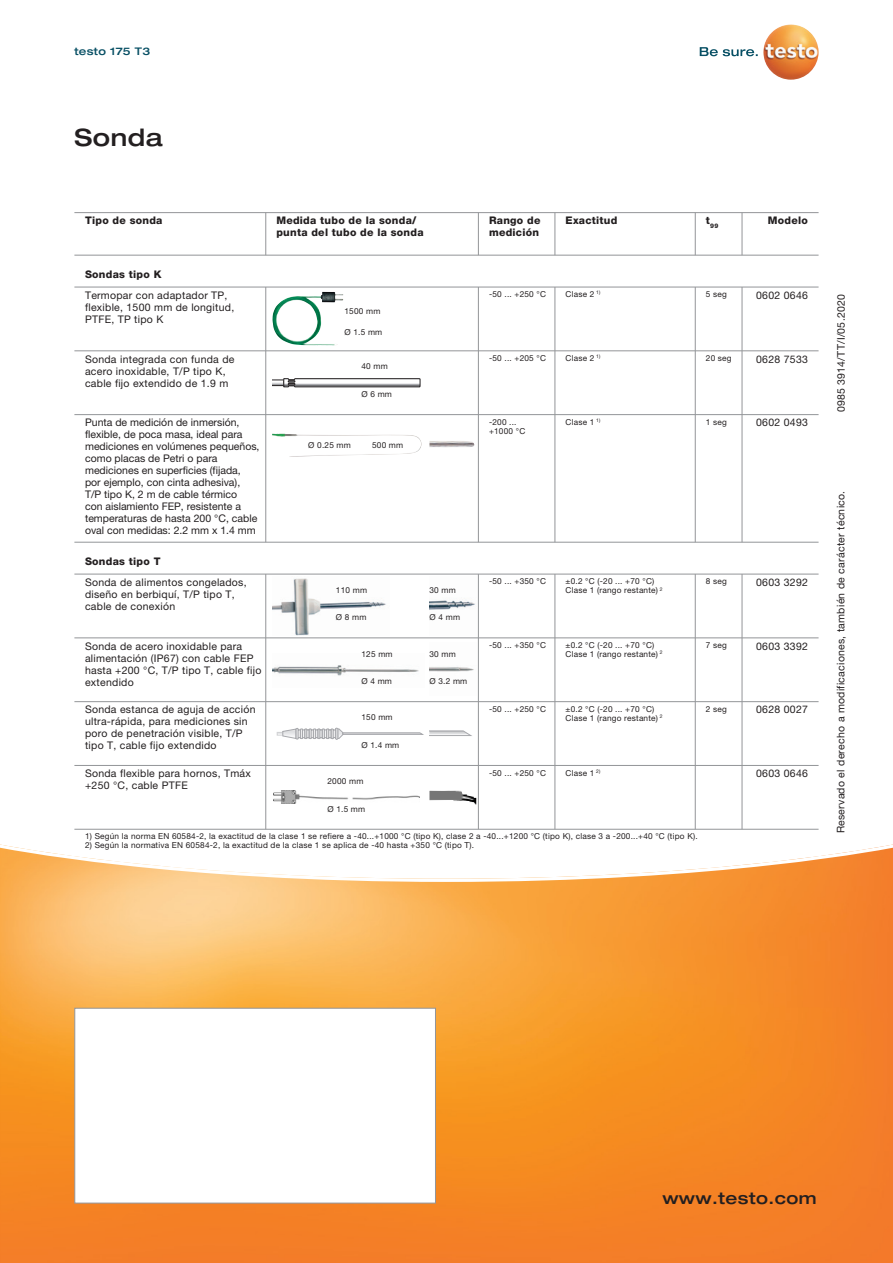
<style>
.page{position:relative;width:893px;height:1263px;background:#fff}
.page>*{position:absolute;margin:0;border:0;box-sizing:border-box;transform-origin:0 0}
.t1{font:500 expanded 24px "Helvetica Neue LTW1 G";letter-spacing:.025em;color:#231f20}
.t2{font:500 expanded 16.5px "Helvetica Neue LTW1 G";letter-spacing:.025em;color:#231f20}
.t3{font:10.5px/12px "Helvetica Neue LTW1 G";letter-spacing:.025em;color:#231f20}
.t4{font:10.5px/12px "Helvetica Neue LTW1 G";color:#231f20}
.t5{font:800 10.5px/12px "Helvetica Neue LTW1 G";letter-spacing:.025em;color:#231f20}
.t6{font:500 expanded 10.5px "Helvetica Neue LTW1 G";letter-spacing:.025em;color:#074f64}
.t7{font:8.25px/9px "Helvetica Neue LTW1 G";letter-spacing:.025em;color:#231f20}
.t8{font:800 6.3px "Helvetica Neue LTW1 G";color:#231f20}
</style>
<div class="page">
<svg style="left:0;top:844px;width:893px;height:419px;background:#f79e46"></svg>
<img style="left:273px;top:295px;width:49px;height:20px">
<hr style="left:284px;top:387px;width:136px;height:1px;background:#b5b6ba">
<svg style="left:272px;top:378px;width:148px;height:9px"></svg>
<img style="left:272px;top:434px;width:150px;height:23px">
<img style="left:429px;top:441px;width:49px;height:7px">
<img style="left:272px;top:578px;width:114px;height:58px">
<img style="left:272px;top:665px;width:147px;height:11px">
<svg style="left:277px;top:728px;width:146px;height:11px"></svg>
<img style="left:429px;top:600px;width:46px;height:10px">
<img style="left:429px;top:667px;width:45px;height:5px">
<svg style="left:429px;top:731px;width:42px;height:5px"></svg>
<img style="left:273px;top:791px;width:146px;height:12px">
<img style="left:429px;top:790px;width:47px;height:15px">
<svg style="left:700px;top:47px;width:58px;height:9px"></svg>
<img style="left:763px;top:24px;width:56px;height:56px;border-radius:28px">
<div style="left:74px;top:1008px;width:362px;height:195px;background:#fff;border:1px solid #939598"></div>
<hr style="left:74px;top:255px;width:745px;height:1px;background:#939598">
<hr style="left:74px;top:212px;width:745px;height:1px;background:#939598">
<hr style="left:265px;top:213px;width:1px;height:42px;background:#939598">
<hr style="left:478px;top:213px;width:1px;height:42px;background:#939598">
<hr style="left:555px;top:213px;width:1px;height:42px;background:#939598">
<hr style="left:695px;top:213px;width:1px;height:42px;background:#939598">
<hr style="left:742px;top:213px;width:1px;height:42px;background:#939598">
<hr style="left:74px;top:287px;width:745px;height:1px;background:#939598">
<hr style="left:265px;top:287px;width:1px;height:64px;background:#939598">
<hr style="left:478px;top:287px;width:1px;height:64px;background:#939598">
<hr style="left:555px;top:287px;width:1px;height:64px;background:#939598">
<hr style="left:695px;top:287px;width:1px;height:64px;background:#939598">
<hr style="left:742px;top:287px;width:1px;height:64px;background:#939598">
<hr style="left:74px;top:350px;width:745px;height:1px;background:#939598">
<hr style="left:265px;top:351px;width:1px;height:64px;background:#939598">
<hr style="left:478px;top:351px;width:1px;height:64px;background:#939598">
<hr style="left:555px;top:351px;width:1px;height:64px;background:#939598">
<hr style="left:695px;top:351px;width:1px;height:64px;background:#939598">
<hr style="left:742px;top:351px;width:1px;height:64px;background:#939598">
<hr style="left:74px;top:542px;width:745px;height:1px;background:#939598">
<hr style="left:74px;top:414px;width:745px;height:1px;background:#939598">
<hr style="left:265px;top:415px;width:1px;height:127px;background:#939598">
<hr style="left:478px;top:415px;width:1px;height:127px;background:#939598">
<hr style="left:555px;top:415px;width:1px;height:127px;background:#939598">
<hr style="left:695px;top:415px;width:1px;height:127px;background:#939598">
<hr style="left:742px;top:415px;width:1px;height:127px;background:#939598">
<hr style="left:74px;top:574px;width:745px;height:1px;background:#939598">
<hr style="left:265px;top:574px;width:1px;height:64px;background:#939598">
<hr style="left:478px;top:574px;width:1px;height:64px;background:#939598">
<hr style="left:555px;top:574px;width:1px;height:64px;background:#939598">
<hr style="left:695px;top:574px;width:1px;height:64px;background:#939598">
<hr style="left:742px;top:574px;width:1px;height:64px;background:#939598">
<hr style="left:74px;top:637px;width:745px;height:1px;background:#939598">
<hr style="left:265px;top:638px;width:1px;height:64px;background:#939598">
<hr style="left:478px;top:638px;width:1px;height:64px;background:#939598">
<hr style="left:555px;top:638px;width:1px;height:64px;background:#939598">
<hr style="left:695px;top:638px;width:1px;height:64px;background:#939598">
<hr style="left:742px;top:638px;width:1px;height:64px;background:#939598">
<hr style="left:74px;top:701px;width:745px;height:1px;background:#939598">
<hr style="left:265px;top:702px;width:1px;height:63px;background:#939598">
<hr style="left:478px;top:702px;width:1px;height:63px;background:#939598">
<hr style="left:555px;top:702px;width:1px;height:63px;background:#939598">
<hr style="left:695px;top:702px;width:1px;height:63px;background:#939598">
<hr style="left:742px;top:702px;width:1px;height:63px;background:#939598">
<hr style="left:74px;top:829px;width:745px;height:1px;background:#939598">
<hr style="left:74px;top:765px;width:745px;height:1px;background:#939598">
<hr style="left:265px;top:765px;width:1px;height:64px;background:#939598">
<hr style="left:478px;top:765px;width:1px;height:64px;background:#939598">
<hr style="left:555px;top:765px;width:1px;height:64px;background:#939598">
<hr style="left:695px;top:765px;width:1px;height:64px;background:#939598">
<hr style="left:742px;top:765px;width:1px;height:64px;background:#939598">
<p class="t6" style="left:74px;top:44px;width:77px">testo 175 T3</p>
<h1 class="t1" style="left:74px;top:122px;width:90px">Sonda</h1>
<p class="t5" style="left:85px;top:215px;width:79px">Tipo de sonda</p>
<p class="t5" style="left:276px;top:215px;width:149px">Medida tubo de la sonda/ punta del tubo de la sonda</p>
<p class="t5" style="left:489px;top:215px;width:53px">Rango de medición</p>
<p class="t5" style="left:566px;top:215px;width:53px">Exactitud</p>
<p class="t8" style="left:706px;top:222px;width:14px"><sup>t</sup>99</p>
<p class="t5" style="left:768px;top:215px;width:42px">Modelo</p>
<p class="t5" style="left:85px;top:268px;width:78px">Sondas tipo K</p>
<p class="t3" style="left:85px;top:289px;width:151px">Termopar con adaptador TP, flexible, 1500 mm de longitud,<br>PTFE, TP tipo K</p>
<p class="t7" style="left:489px;top:290px;width:58px">-50 ... +250 °C</p>
<p class="t7" style="left:566px;top:290px;width:36px">Clase 2 <sup>1)</sup></p>
<p class="t7" style="left:706px;top:290px;width:22px">5 seg</p>
<p class="t3" style="left:756px;top:289px;width:53px">0602 0646</p>
<p class="t7" style="left:344px;top:307px;width:37px">1500 mm</p>
<p class="t7" style="left:344px;top:328px;width:39px">Ø 1.5 mm</p>
<p class="t3" style="left:85px;top:353px;width:151px">Sonda integrada con funda de acero inoxidable, T/P tipo K, cable fijo extendido de 1.9 m</p>
<p class="t7" style="left:489px;top:353px;width:58px">-50 ... +205 °C</p>
<p class="t7" style="left:566px;top:353px;width:36px">Clase 2 <sup>1)</sup></p>
<p class="t7" style="left:706px;top:353px;width:27px">20 seg</p>
<p class="t3" style="left:756px;top:353px;width:53px">0628 7533</p>
<p class="t7" style="left:361px;top:362px;width:28px">40 mm</p>
<p class="t7" style="left:361px;top:390px;width:32px">Ø 6 mm</p>
<p class="t4" style="left:85px;top:417px;width:176px">Punta de medición de inmersión, flexible, de poca masa, ideal para mediciones en volúmenes pequeños, como placas de Petri o para mediciones en superficies (fijada,<br>por ejemplo, con cinta adhesiva),<br>T/P tipo K, 2 m de cable térmico<br>con aislamiento FEP, resistente a temperaturas de hasta 200 °C, cable oval con medidas: 2.2 mm x 1.4 mm</p>
<p class="t7" style="left:489px;top:417px;width:38px">-200 ... +1000 °C</p>
<p class="t7" style="left:566px;top:417px;width:36px">Clase 1 <sup>1)</sup></p>
<p class="t7" style="left:706px;top:417px;width:22px">1 seg</p>
<p class="t3" style="left:756px;top:417px;width:53px">0602 0493</p>
<p class="t7" style="left:308px;top:441px;width:44px">Ø 0.25 mm</p>
<p class="t7" style="left:372px;top:441px;width:33px">500 mm</p>
<p class="t5" style="left:85px;top:555px;width:77px">Sondas tipo T</p>
<p class="t3" style="left:85px;top:576px;width:163px">Sonda de alimentos congelados, diseño en berbiquí, T/P tipo T, cable de conexión</p>
<p class="t7" style="left:489px;top:577px;width:58px">-50 ... +350 °C</p>
<p class="t7" style="left:566px;top:577px;width:98px">±0.2 °C (-20 ... +70 °C)<br>Clase 1 (rango restante) <sup>2</sup></p>
<p class="t7" style="left:706px;top:577px;width:22px">8 seg</p>
<p class="t3" style="left:756px;top:576px;width:53px">0603 3292</p>
<p class="t7" style="left:336px;top:585px;width:33px">110 mm</p>
<p class="t7" style="left:429px;top:585px;width:28px">30 mm</p>
<p class="t7" style="left:336px;top:613px;width:32px">Ø 8 mm</p>
<p class="t7" style="left:429px;top:613px;width:32px">Ø 4 mm</p>
<p class="t3" style="left:85px;top:640px;width:178px">Sonda de acero inoxidable para alimentación (IP67) con cable FEP hasta +200 °C, T/P tipo T, cable fijo extendido</p>
<p class="t3" style="left:85px;top:704px;width:172px">Sonda estanca de aguja de acción ultra-rápida, para mediciones sin poro de penetración visible, T/P tipo T, cable fijo extendido</p>
<p class="t7" style="left:361px;top:649px;width:33px">125 mm</p>
<p class="t7" style="left:361px;top:677px;width:32px">Ø 4 mm</p>
<p class="t7" style="left:361px;top:713px;width:33px">150 mm</p>
<p class="t7" style="left:361px;top:740px;width:39px">Ø 1.4 mm</p>
<p class="t7" style="left:429px;top:649px;width:28px">30 mm</p>
<p class="t7" style="left:429px;top:677px;width:39px">Ø 3.2 mm</p>
<p class="t7" style="left:489px;top:640px;width:58px">-50 ... +350 °C</p>
<p class="t7" style="left:489px;top:704px;width:58px">-50 ... +250 °C</p>
<p class="t7" style="left:566px;top:640px;width:98px">±0.2 °C (-20 ... +70 °C)<br>Clase 1 (rango restante) <sup>2</sup></p>
<p class="t7" style="left:566px;top:704px;width:98px">±0.2 °C (-20 ... +70 °C)<br>Clase 1 (rango restante) <sup>2</sup></p>
<p class="t7" style="left:706px;top:640px;width:22px">7 seg</p>
<p class="t7" style="left:706px;top:704px;width:22px">2 seg</p>
<p class="t3" style="left:756px;top:640px;width:53px">0603 3392</p>
<p class="t3" style="left:756px;top:704px;width:53px">0628 0027</p>
<p class="t3" style="left:85px;top:767px;width:167px">Sonda flexible para hornos, Tmáx +250 °C, cable PTFE</p>
<p class="t7" style="left:489px;top:768px;width:58px">-50 ... +250 °C</p>
<p class="t7" style="left:566px;top:768px;width:36px">Clase 1 <sup>2)</sup></p>
<p class="t3" style="left:756px;top:767px;width:53px">0603 0646</p>
<p class="t7" style="left:327px;top:777px;width:37px">2000 mm</p>
<p class="t7" style="left:327px;top:804px;width:39px">Ø 1.5 mm</p>
<p class="t7" style="left:85px;top:832px;width:614px">1) Según la norma EN 60584-2, la exactitud de la clase 1 se refiere a -40...+1000 °C (tipo K), clase 2 a -40...+1200 °C (tipo K), clase 3 a -200...+40 °C (tipo K).</p>
<p class="t7" style="left:85px;top:841px;width:391px">2) Según la normativa EN 60584-2, la exactitud de la clase 1 se aplica de -40 hasta +350 °C (tipo T).</p>
<p class="t3" style="left:835px;top:412px;width:120px;rotate:-90deg">0985 3914/TT/I/05.2020</p>
<p class="t3" style="left:835px;top:833px;width:344px;rotate:-90deg">Reservado el derecho a modificaciones, también de carácter técnico.</p>
<h2 class="t2" style="left:662px;top:1187px;width:156px">www.testo.com</h2>
</div>
